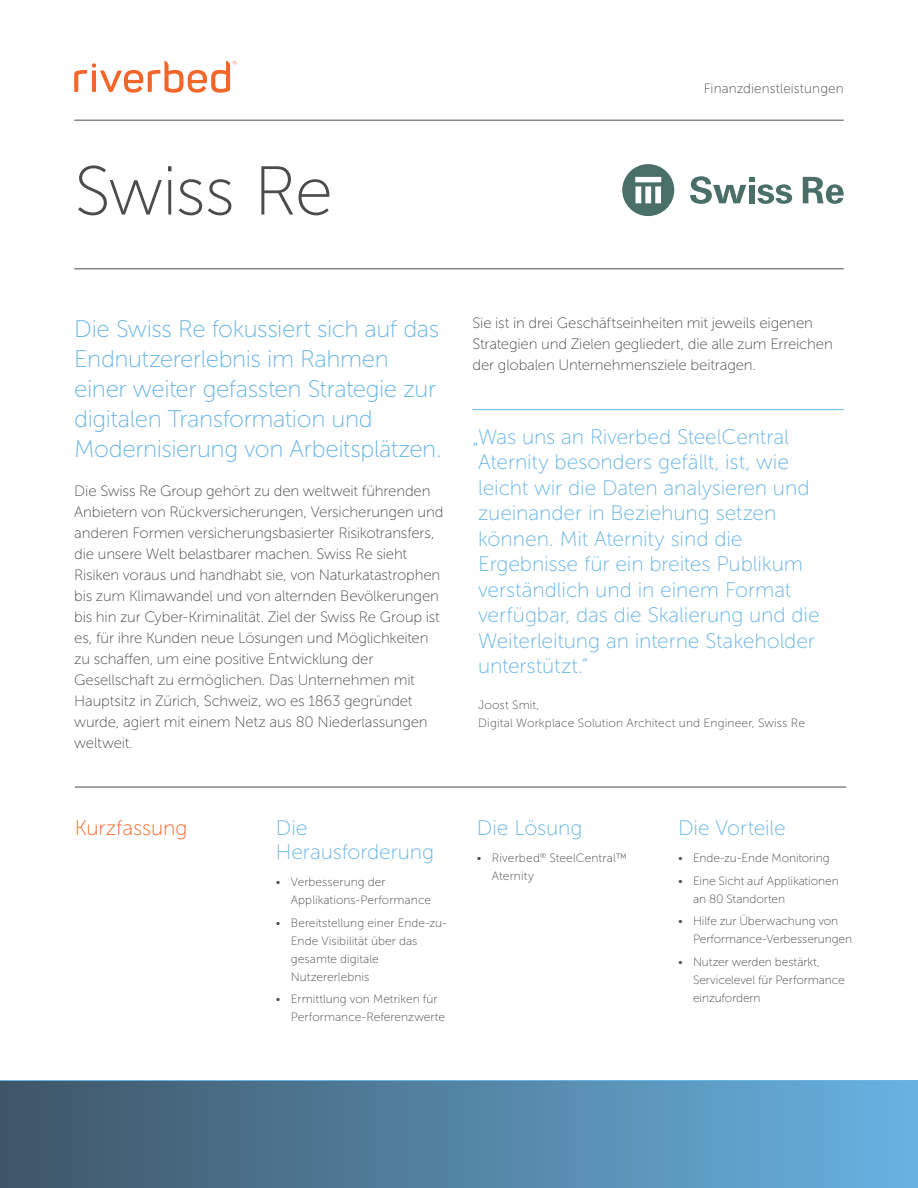
<style>
.page{position:relative;width:918px;height:1188px;background:#fff}
.page>*{position:absolute;margin:0;border:0;box-sizing:border-box;transform-origin:0 0}
.Cover_Headline_med_4{font:69px "Museo Sans 100";letter-spacing:-.025em;color:#4b4c4d}
.Lead-in_Blue_16pt{font:24px/30px "Museo Sans 100";letter-spacing:-.015em;color:#69b5e4}
.Pull_quote{font:21px/25.5px "Museo Sans 100";letter-spacing:-.005em;color:#69b5e4}
.Small_Subhd__over_8p{font:21px/24px "Museo Sans 100";letter-spacing:-.005em;color:#69b5e4}
.Small_Subhd__over_8p-2{font:21px "Museo Sans 100";letter-spacing:-.005em;color:#f26729}
.Body_10pt{font:15px/21px "Museo Sans 100";letter-spacing:-.01em;color:#4b4c4d}
.Document_descriptor{font:13.5px "Museo Sans 100";letter-spacing:.01em;color:#4b4c4d}
.Pull_quote-2{font:12px/18px "Museo Sans 100";color:#4b4c4d}
</style>
<div class="page">
<hr style="left:74px;top:120px;width:770px;height:1px;background:#4b4c4d">
<svg style="left:74px;top:61px;width:162px;height:32px"></svg>
<div style="left:0;top:1081px;width:918px;height:107px;background:linear-gradient(to right,#3f5566,#68b2e1)"></div>
<hr style="left:74px;top:269px;width:770px;height:1px;background:#4b4c4d">
<hr style="left:472px;top:409px;width:372px;height:1px;background:#69b5e4">
<hr style="left:75px;top:787px;width:771px;height:1px;background:#4b4c4d">
<svg style="left:622px;top:164px;width:52px;height:52px"></svg>
<svg style="left:690px;top:176px;width:102px;height:28px"></svg>
<svg style="left:803px;top:177px;width:41px;height:27px"></svg>
<p class="Cover_Headline_med_4" style="left:74px;top:154px;width:260px">Swiss Re</p>
<p class="Document_descriptor" style="left:704px;top:81px;width:142px">Finanzdienstleistungen</p>
<p class="Lead-in_Blue_16pt" style="left:74px;top:314px;width:369px">Die Swiss Re fokussiert sich auf das Endnutzererlebnis im Rahmen einer weiter gefassten Strategie zur digitalen Transformation und Modernisierung von Arbeitsplätzen.</p>
<p class="Body_10pt" style="left:74px;top:480px;width:371px">Die Swiss Re Group gehört zu den weltweit führenden Anbietern von Rückversicherungen, Versicherungen und anderen Formen versicherungsbasierter Risikotransfers, die unsere Welt belastbarer machen. Swiss Re sieht Risiken voraus und handhabt sie, von Naturkatastrophen bis zum Klimawandel und von alternden Bevölkerungen bis hin zur Cyber-Kriminalität. Ziel der Swiss Re Group ist es, für ihre Kunden neue Lösungen und Möglichkeiten zu schaffen, um eine positive Entwicklung der Gesellschaft zu ermöglichen. Das Unternehmen mit Hauptsitz in Zürich, Schweiz, wo es 1863 gegründet wurde, agiert mit einem Netz aus 80 Niederlassungen weltweit.</p>
<p class="Body_10pt" style="left:472px;top:312px;width:362px">Sie ist in drei Geschäftseinheiten mit jeweils eigenen<br>Strategien und Zielen gegliedert, die alle zum Erreichen der globalen Unternehmensziele beitragen.</p>
<p class="Pull_quote" style="left:472px;top:424px;width:349px">„Was uns an Riverbed SteelCentral Aternity besonders gefällt, ist, wie leicht wir die Daten analysieren und zueinander in Beziehung setzen können. Mit Aternity sind die Ergebnisse für ein breites Publikum verständlich und in einem Format verfügbar, das die Skalierung und die Weiterleitung an interne Stakeholder unterstützt.“</p>
<p class="Pull_quote-2" style="left:478px;top:696px;width:328px">Joost Smit,<br>Digital Workplace Solution Architect und Engineer, Swiss Re</p>
<p class="Small_Subhd__over_8p-2" style="left:75px;top:817px;width:114px">Kurzfassung</p>
<p class="Small_Subhd__over_8p" style="left:276px;top:816px;width:160px">Die<br>Herausforderung</p>
<p class="Pull_quote-2" style="left:291px;top:873px;width:142px;text-indent:-15px">• Verbesserung der<br>Applikations-Performance</p>
<p class="Pull_quote-2" style="left:291px;top:914px;width:157px;text-indent:-15px">• Bereitstellung einer Ende-zu-<br>Ende Visibilität über das gesamte digitale<br>Nutzererlebnis</p>
<p class="Pull_quote-2" style="left:291px;top:990px;width:156px;text-indent:-15px">• Ermittlung von Metriken für<br>Performance-Referenzwerte</p>
<p class="Small_Subhd__over_8p" style="left:477px;top:816px;width:107px">Die Lösung</p>
<p class="Pull_quote-2" style="left:492px;top:849px;width:137px;text-indent:-15px">• Riverbed<sup>®</sup> SteelCentral™<br>Aternity</p>
<p class="Small_Subhd__over_8p" style="left:678px;top:816px;width:109px">Die Vorteile</p>
<p class="Pull_quote-2" style="left:678px;top:849px;width:153px">• Ende-zu-Ende Monitoring</p>
<p class="Pull_quote-2" style="left:693px;top:872px;width:147px;text-indent:-15px">• Eine Sicht auf Applikationen an 80 Standorten</p>
<p class="Pull_quote-2" style="left:693px;top:912px;width:161px;text-indent:-15px">• Hilfe zur Überwachung von<br>Performance-Verbesserungen</p>
<p class="Pull_quote-2" style="left:693px;top:953px;width:153px;text-indent:-15px">• Nutzer werden bestärkt,<br>Servicelevel für Performance einzufordern</p>
</div>
